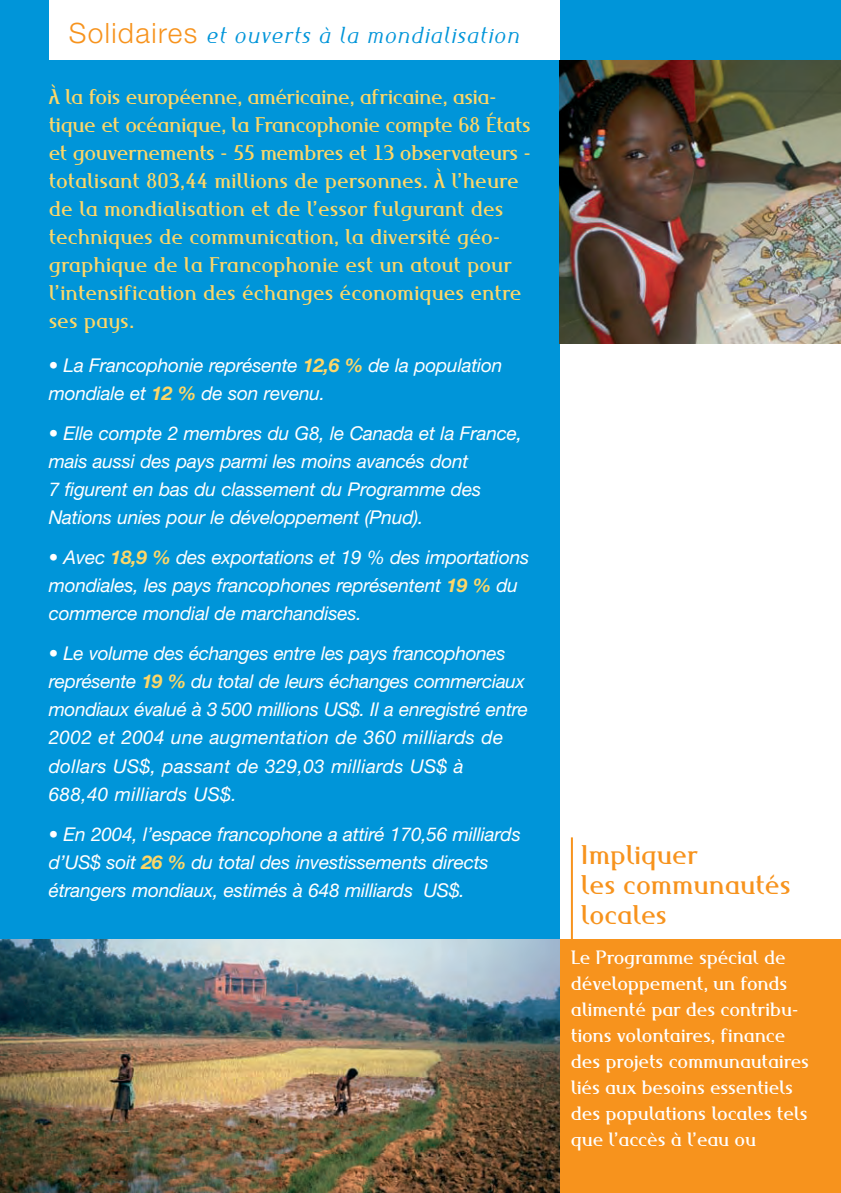
<style>
.page{position:relative;width:841px;height:1193px;background:#fff}
.page>*{position:absolute;margin:0;border:0;box-sizing:border-box;transform-origin:0 0}
.t1{font:500 28px/30px "Maverick";color:#f7931d}
.t2{font:italic 300 24px "Maverick";letter-spacing:.045em;color:#0095d9}
.t3{font:500 22px/28px "Maverick";color:#fed767}
.t4{font:500 20px/26px "Maverick";letter-spacing:-.01em;color:#fff}
.t5{font:italic 19px/28px "Helvetica Neue";letter-spacing:-.01em;color:#fff}
.s1{font-family:"Helvetica Neue";font-style:normal;font-size:28px;color:#f7931d}
.s2{font-weight:700;color:#fed767}
</style>
<div class="page">
<img style="left:0;top:0;width:840px;height:1192px">
<p class="t2" style="left:69px;top:21px;width:453px"><span class="s1">Solidaires</span> et ouverts à la mondialisation</p>
<p class="t3" style="left:49px;top:82px;width:483px">À la fois européenne, américaine, africaine, asia&shy;tique et océanique, la Francophonie compte 68 États et gouvernements - 55 membres et 13 observateurs - totalisant 803,44 millions de personnes. À l’heure de la mondialisation et de l’essor fulgurant des techniques de communication, la diversité géo&shy;graphique de la Francophonie est un atout pour l’intensification des échanges économiques entre ses pays.</p>
<p class="t5" style="left:49px;top:353px;width:455px">• La Francophonie représente <span class="s2">12,6 %</span> de la population mondiale et <span class="s2">12 %</span> de son revenu.</p>
<p class="t5" style="left:49px;top:421px;width:474px">• Elle compte 2 membres du G8, le Canada et la France, mais aussi des pays parmi les moins avancés dont<br>7 figurent en bas du classement du Programme des Nations unies pour le développement (Pnud).</p>
<p class="t5" style="left:49px;top:545px;width:481px">• Avec <span class="s2">18,9 %</span> des exportations et 19 % des importations mondiales, les pays francophones représentent <span class="s2">19 %</span> du commerce mondial de marchandises.</p>
<p class="t5" style="left:49px;top:641px;width:480px">• Le volume des échanges entre les pays francophones représente <span class="s2">19 %</span> du total de leurs échanges commerciaux mondiaux évalué à 3 500 millions US$. Il a enregistré entre 2002 et 2004 une augmentation de 360 milliards de dollars US$, passant de 329,03 milliards US$ à 688,40 milliards US$.</p>
<p class="t5" style="left:49px;top:821px;width:473px">• En 2004, l’espace francophone a attiré 170,56 milliards d’US$ soit <span class="s2">26 %</span> du total des investissements directs étrangers mondiaux, estimés à 648 milliards US$.</p>
<h1 class="t1" style="left:580px;top:839px;width:211px">Impliquer<br>les communautés locales</h1>
<p class="t4" style="left:570px;top:943px;width:239px">Le Programme spécial de développement, un fonds alimenté par des contribu&shy;tions volontaires, finance des projets communautaires liés aux besoins essentiels des populations locales tels que l’accès à l’eau ou</p>
</div>
